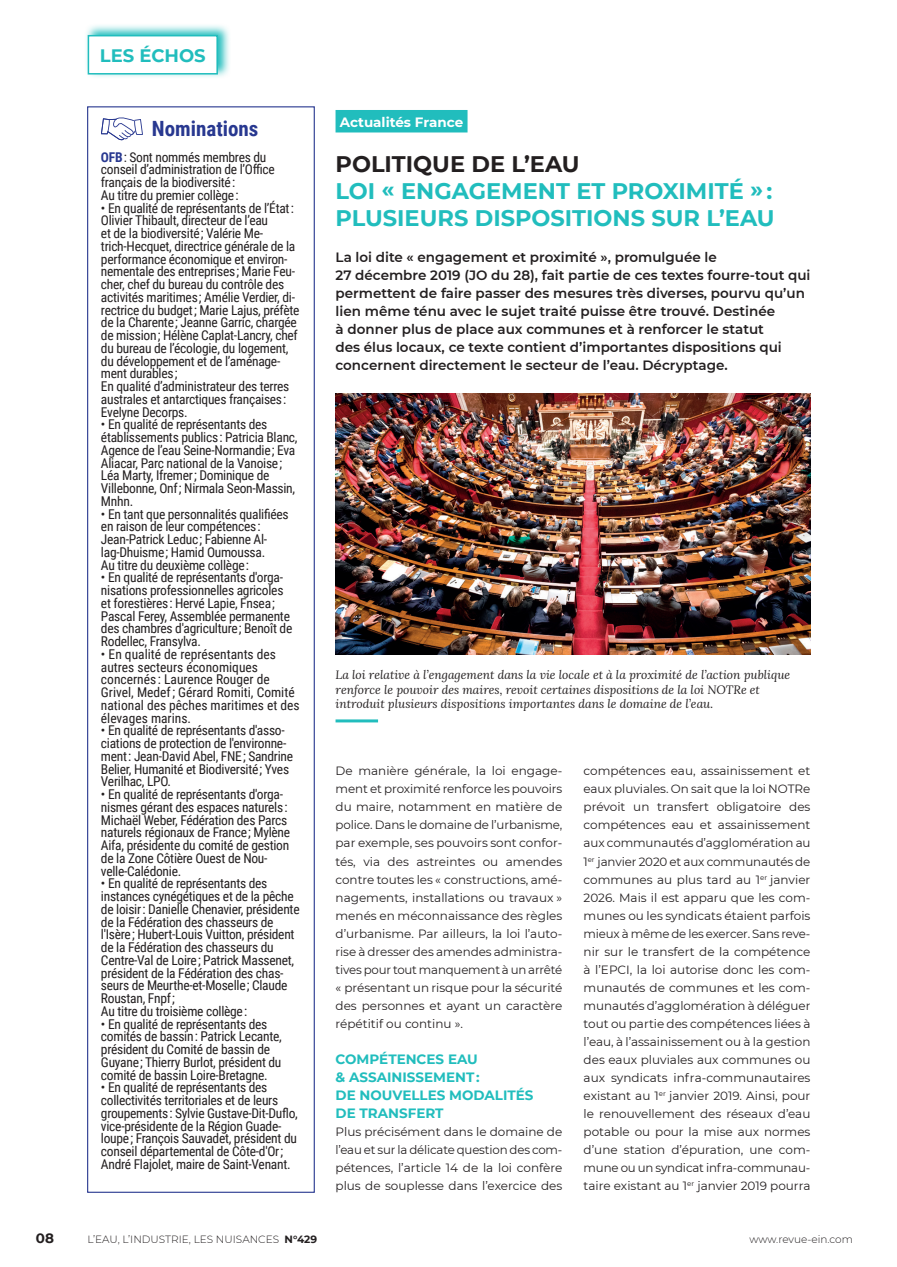
<style>
.page{position:relative;width:897px;height:1267px;background:#fff}
.page>*{position:absolute;margin:0;border:0;box-sizing:border-box;transform-origin:0 0}
.t1{font:700 22.5px/27px "Montserrat";color:#21bdbd}
.t2{font:700 22.5px "Montserrat";color:#231f20}
.t3{font:700 21px "Roboto Condensed";color:#283890}
.t4{font:700 18px "Montserrat";color:#21bdbd}
.t5{font:13.5px/12.8px "Roboto Condensed";letter-spacing:-.02em;color:#231f20}
.t6{font:600 13.5px/18px "Montserrat";color:#231f20}
.t7{font:13.5px/12.8px "Roboto Condensed";color:#231f20}
.t8{font:700 13.5px/18px "Montserrat";color:#21bdbd}
.t9{font:700 13.5px "Montserrat";color:#fff}
.t10{font:700 13.5px "Montserrat";color:#231f20}
.t11{font:12px/18px "Montserrat";color:#231f20;text-align:justify}
.t12{font:italic 12px/14.4px "Lora";color:#231f20}
.t13{font:300 10.5px "Montserrat";color:#231f20}
.s1{font-weight:700;color:#283890}
.s2{font-weight:700}
</style>
<div class="page">
<svg style="left:86px;top:25px;width:143px;height:52px;background:#afe7e7"></svg>
<div style="left:88px;top:36px;width:129px;height:38px;background:#fff"></div>
<div style="left:88px;top:35px;width:130px;height:39px;border:2px solid #21bdbd"></div>
<svg style="left:101px;top:117px;width:42px;height:23px"></svg>
<div style="left:87px;top:106px;width:228px;height:1086px;border:1px solid #283890"></div>
<div style="left:335px;top:110px;width:132px;height:22px;background:#21bdbd"></div>
<img style="left:335px;top:393px;width:475px;height:261px">
<hr style="left:335px;top:719px;width:43px;height:3px;background:#21bdbd">
<h3 class="t4" style="left:100px;top:43px;width:107px">LES ÉCHOS</h3>
<h2 class="t3" style="left:152px;top:114px;width:108px">Nominations</h2>
<p class="t5" style="left:101px;top:150px;width:175px"><span class="s1">OFB</span> : Sont nommés membres du conseil d’administration de l’Office français de la biodiversité :<br>Au titre du premier collège :</p>
<p class="t5" style="left:101px;top:201px;width:200px">• En qualité de représentants de l’État :<br>Olivier Thibault, directeur de l’eau<br>et de la biodiversité ; Valérie Me&shy;trich-Hecquet, directrice générale de la performance économique et environ&shy;nementale des entreprises ; Marie Feu&shy;cher, chef du bureau du contrôle des activités maritimes ; Amélie Verdier, di&shy;rectrice du budget ; Marie Lajus, préfète de la Charente ; Jeanne Garric, chargée de mission ; Hélène Caplat-Lancry, chef du bureau de l’écologie, du logement, du développement et de l’aménage&shy;ment durables ;<br>En qualité d’administrateur des terres australes et antarctiques françaises :<br>Evelyne Decorps.</p>
<p class="t5" style="left:101px;top:417px;width:198px">• En qualité de représentants des établissements publics : Patricia Blanc,<br>Agence de l’eau Seine-Normandie ; Eva<br>Aliacar, Parc national de la Vanoise ;<br>Léa Marty, Ifremer ; Dominique de<br>Villebonne, Onf ; Nirmala Seon-Massin,<br>Mnhn.</p>
<p class="t5" style="left:101px;top:507px;width:189px">• En tant que personnalités qualifiées en raison de leur compétences :<br>Jean-Patrick Leduc ; Fabienne Al&shy;lag-Dhuisme ; Hamid Oumoussa.<br>Au titre du deuxième collège :</p>
<p class="t5" style="left:101px;top:570px;width:193px">• En qualité de représentants d'orga&shy;nisations professionnelles agricoles et forestières : Hervé Lapie, Fnsea ; Pascal Ferey, Assemblée permanente des chambres d'agriculture ; Benoît de Rodellec, Fransylva.</p>
<p class="t7" style="left:101px;top:647px;width:200px">• En qualité de représentants des autres secteurs économiques concernés : Laurence Rouger de<br>Grivel, Medef ; Gérard Romiti, Comité national des pêches maritimes et des élevages marins.</p>
<p class="t5" style="left:101px;top:723px;width:194px">• En qualité de représentants d'asso&shy;ciations de protection de l'environne&shy;ment : Jean-David Abel, FNE ; Sandrine Belier, Humanité et Biodiversité ; Yves Verilhac, LPO.</p>
<p class="t5" style="left:101px;top:787px;width:191px">• En qualité de représentants d'orga&shy;nismes gérant des espaces naturels :<br>Michaël Weber, Fédération des Parcs naturels régionaux de France ; Mylène Aifa, présidente du comité de gestion de la Zone Côtière Ouest de Nou&shy;velle-Calédonie.</p>
<p class="t5" style="left:101px;top:876px;width:200px">• En qualité de représentants des instances cynégétiques et de la pêche de loisir : Danielle Chenavier, présidente de la Fédération des chasseurs de l'Isère ; Hubert-Louis Vuitton, président de la Fédération des chasseurs du Centre-Val de Loire ; Patrick Massenet, président de la Fédération des chas&shy;seurs de Meurthe-et-Moselle ; Claude Roustan, Fnpf ;<br>Au titre du troisième collège :</p>
<p class="t5" style="left:101px;top:1016px;width:182px">• En qualité de représentants des comités de bassin : Patrick Lecante, président du Comité de bassin de Guyane ; Thierry Burlot, président du comité de bassin Loire-Bretagne.</p>
<p class="t5" style="left:101px;top:1080px;width:198px">• En qualité de représentants des collectivités territoriales et de leurs groupements : Sylvie Gustave-Dit-Duflo, vice-présidente de la Région Guade&shy;loupe ; François Sauvadet, président du conseil départemental de Côte-d'Or ; André Flajolet, maire de Saint-Venant.</p>
<p class="t9" style="left:340px;top:112px;width:125px">Actualités France</p>
<h1 class="t2" style="left:335px;top:148px;width:246px">POLITIQUE DE L’EAU</h1>
<h1 class="t1" style="left:335px;top:176px;width:440px">LOI « ENGAGEMENT ET PROXIMITÉ » :<br>PLUSIEURS DISPOSITIONS SUR L’EAU</h1>
<p class="t6" style="left:335px;top:248px;width:476px">La loi dite « engagement et proximité », promulguée le<br>27 décembre 2019 (JO du 28), fait partie de ces textes fourre-tout qui permettent de faire passer des mesures très diverses, pourvu qu’un lien même ténu avec le sujet traité puisse être trouvé. Destinée<br>à donner plus de place aux communes et à renforcer le statut<br>des élus locaux, ce texte contient d’importantes dispositions qui concernent directement le secteur de l’eau. Décryptage.</p>
<p class="t12" style="left:335px;top:667px;width:456px">La loi relative à l’engagement dans la vie locale et à la proximité de l’action publique renforce le pouvoir des maires, revoit certaines dispositions de la loi NOTRe et introduit plusieurs dispositions importantes dans le domaine de l’eau.</p>
<p class="t11" style="left:335px;top:761px;width:228px">De manière générale, la loi engage&shy;ment et proximité renforce les pouvoirs du maire, notamment en matière de police. Dans le domaine de l’urbanisme, par exemple, ses pouvoirs sont confor&shy;tés, via des astreintes ou amendes contre toutes les « constructions, amé&shy;nagements, installations ou travaux » menés en méconnaissance des règles d’urbanisme. Par ailleurs, la loi l’auto&shy;rise à dresser des amendes administra&shy;tives pour tout manquement à un arrêté « présentant un risque pour la sécurité des personnes et ayant un caractère répétitif ou continu ».</p>
<p class="t8" style="left:335px;top:1048px;width:199px">COMPÉTENCES EAU<br>&amp; ASSAINISSEMENT :<br>DE NOUVELLES MODALITÉS<br>DE TRANSFERT</p>
<p class="t11" style="left:335px;top:1121px;width:228px">Plus précisément dans le domaine de l’eau et sur la délicate question des com&shy;pétences, l’article 14 de la loi confère plus de souplesse dans l’exercice des</p>
<p class="t11" style="left:583px;top:761px;width:228px">compétences eau, assainissement et eaux pluviales. On sait que la loi NOTRe prévoit un transfert obligatoire des compétences eau et assainissement aux communautés d’agglomération au 1<sup>er</sup> janvier 2020 et aux communautés de communes au plus tard au 1<sup>er</sup> janvier 2026. Mais il est apparu que les com&shy;munes ou les syndicats étaient parfois mieux à même de les exercer. Sans reve&shy;nir sur le transfert de la compétence à l’EPCI, la loi autorise donc les com&shy;munautés de communes et les com&shy;munautés d’agglomération à déléguer tout ou partie des compétences liées à l’eau, à l’assainissement ou à la gestion des eaux pluviales aux communes ou aux syndicats infra-communautaires existant au 1<sup>er</sup> janvier 2019. Ainsi, pour le renouvellement des réseaux d’eau potable ou pour la mise aux normes d’une station d’épuration, une com&shy;mune ou un syndicat infra-communau&shy;taire existant au 1<sup>er</sup> janvier 2019 pourra</p>
<p class="t10" style="left:36px;top:1228px;width:20px">08</p>
<p class="t13" style="left:87px;top:1232px;width:231px">L’EAU, L’INDUSTRIE, LES NUISANCES <span class="s2">N°429</span></p>
<p class="t13" style="left:749px;top:1232px;width:105px">www.revue-ein.com</p>
</div>
